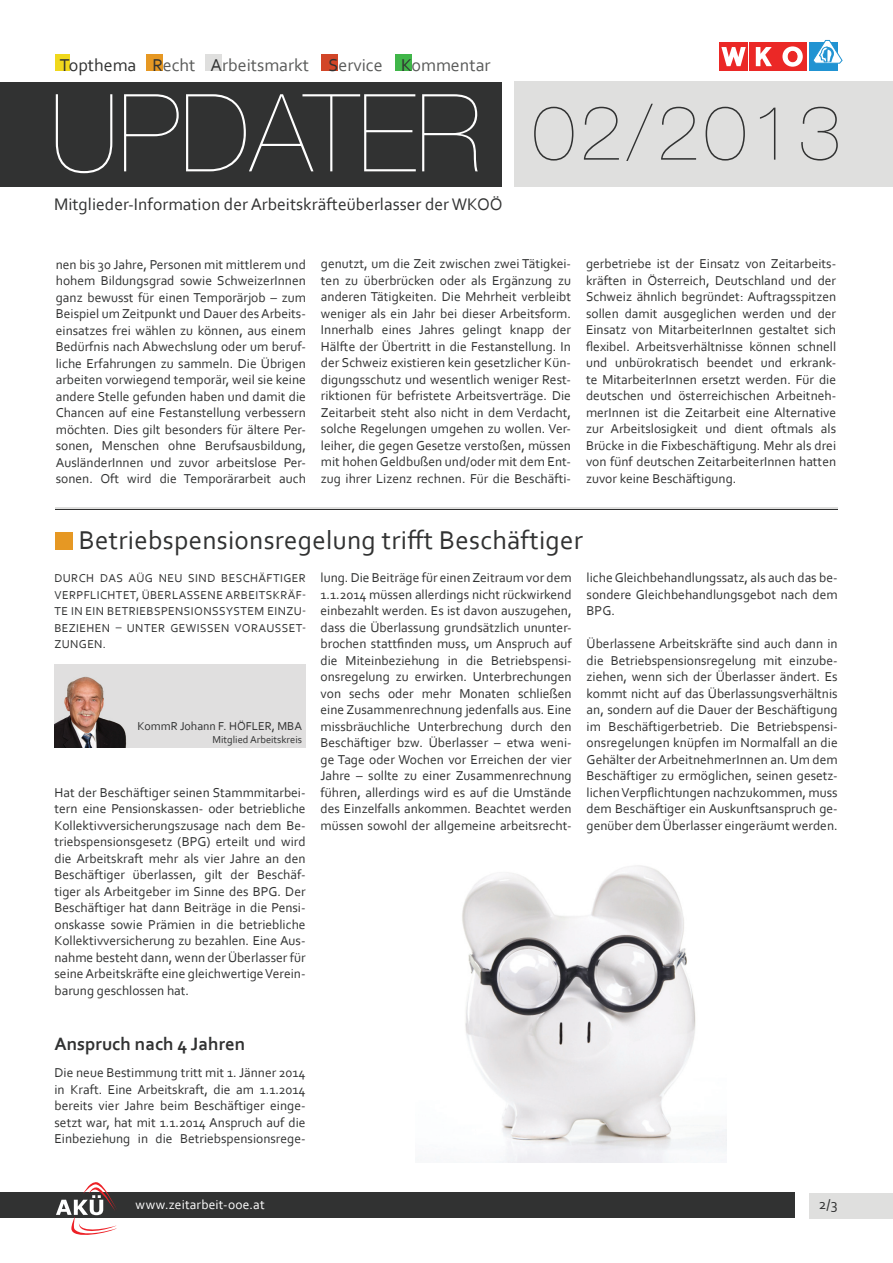
<style>
.page{position:relative;width:893px;height:1263px;background:#fff}
.page>*{position:absolute;margin:0;border:0;box-sizing:border-box;transform-origin:0 0}
.t1{font:200 108px "Helvetica Neue";color:#fff}
.t2{font:200 76.5px "Helvetica Neue";letter-spacing:.06em;color:#313232}
.t3{font:27px "Corbel";letter-spacing:.01em;color:#313232}
.t4{font:700 18.75px "Corbel";color:#313232}
.t5{font:18px "Corbel";color:#5a5b5a}
.t6{font:17.55px "Corbel";color:#313232}
.t7{font:15px "Corbel";color:#313232}
.t8{font:13.5px/16.5px "Corbel";color:#313232;text-align:justify}
.t9{font:13.5px "Corbel";letter-spacing:.015em;color:#fff}
.t10{font:12px "Corbel";letter-spacing:.03em;color:#313232}
.t11{font:12px "Corbel";color:#313232}
.t12{font:10.5px "Corbel";color:#313232}
.s1{color:#313232}
</style>
<div class="page">
<div style="left:808px;top:1193px;width:85px;height:25px;background:#dfdfde"></div>
<div style="left:0;top:1193px;width:794px;height:25px;background:#313232"></div>
<svg style="left:56px;top:1182px;width:61px;height:53px"></svg>
<div style="left:514px;top:82px;width:379px;height:105px;background:#dfdfde"></div>
<div style="left:0;top:82px;width:501px;height:105px;background:#313232"></div>
<div style="left:55px;top:54px;width:15px;height:17px;background:#f0d81c"></div>
<div style="left:205px;top:54px;width:17px;height:17px;background:#dfdfde"></div>
<div style="left:146px;top:54px;width:17px;height:17px;background:#e69823"></div>
<div style="left:395px;top:54px;width:17px;height:17px;background:#40b649"></div>
<div style="left:321px;top:54px;width:17px;height:16px;background:#d24628"></div>
<div style="left:809px;top:43px;width:28px;height:28px;background:#2193d2"></div>
<div style="left:778px;top:43px;width:29px;height:28px;background:#eb2826"></div>
<div style="left:749px;top:43px;width:28px;height:28px;background:#eb2826"></div>
<svg style="left:756px;top:47px;width:16px;height:19px"></svg>
<div style="left:719px;top:43px;width:29px;height:28px;background:#eb2826"></div>
<svg style="left:721px;top:47px;width:25px;height:19px"></svg>
<svg style="left:782px;top:46px;width:21px;height:21px"></svg>
<div style="left:788px;top:51px;width:9px;height:11px;background:#eb2826;border-radius:50%"></div>
<div style="left:788px;top:51px;width:9px;height:11px;border:1px solid #eb2826;border-radius:50%"></div>
<svg style="left:812px;top:40px;width:31px;height:24px"></svg>
<hr style="left:55px;top:508px;width:783px;height:1px;background:#dfdfde">
<hr style="left:55px;top:509px;width:783px;height:1px;background:#313232">
<div style="left:55px;top:532px;width:18px;height:17px;background:#e69823"></div>
<img style="left:55px;top:665px;width:251px;height:82px">
<img style="left:462px;top:865px;width:264px;height:298px">
<h3 class="t5" style="left:60px;top:53px;width:432px"><span class="s1">Topthema R</span>echt <span class="s1">A</span>rbeitsmarkt <span class="s1">S</span>ervice <span class="s1">K</span>ommentar</h3>
<h1 class="t1" style="left:50px;top:71px;width:434px">UPDATER</h1>
<p class="t6" style="left:54px;top:193px;width:450px">Mitglieder-Information der Arbeitskräfteüberlasser der WKOÖ</p>
<h2 class="t2" style="left:532px;top:88px;width:310px">02/2013</h2>
<p class="t8" style="left:56px;top:255px;width:252px">nen bis 30 Jahre, Personen mit mittlerem und hohem Bildungsgrad sowie SchweizerInnen ganz bewusst für einen Temporärjob – zum Beispiel um Zeitpunkt und Dauer des Arbeits&shy;einsatzes frei wählen zu können, aus einem Bedürfnis nach Abwechslung oder um beruf&shy;liche Erfahrungen zu sammeln. Die Übrigen arbeiten vorwiegend temporär, weil sie keine andere Stelle gefunden haben und damit die Chancen auf eine Festanstellung verbessern möchten. Dies gilt besonders für ältere Per&shy;sonen, Menschen ohne Berufsausbildung, AusländerInnen und zuvor arbeitslose Per&shy;sonen. Oft wird die Temporärarbeit auch</p>
<p class="t8" style="left:321px;top:255px;width:252px">genutzt, um die Zeit zwischen zwei Tätigkei&shy;ten zu überbrücken oder als Ergänzung zu anderen Tätigkeiten. Die Mehrheit verbleibt weniger als ein Jahr bei dieser Arbeitsform.<br>Innerhalb eines Jahres gelingt knapp der Hälfte der Übertritt in die Festanstellung. In der Schweiz existieren kein gesetzlicher Kün&shy;digungsschutz und wesentlich weniger Rest&shy;riktionen für befristete Arbeitsverträge. Die Zeitarbeit steht also nicht in dem Verdacht, solche Regelungen umgehen zu wollen. Ver&shy;leiher, die gegen Gesetze verstoßen, müssen mit hohen Geldbußen und/oder mit dem Ent&shy;zug ihrer Lizenz rechnen. Für die Beschäfti-</p>
<p class="t8" style="left:586px;top:255px;width:252px">gerbetriebe ist der Einsatz von Zeitarbeits&shy;kräften in Österreich, Deutschland und der Schweiz ähnlich begründet: Auftragsspitzen sollen damit ausgeglichen werden und der Einsatz von MitarbeiterInnen gestaltet sich flexibel. Arbeitsverhältnisse können schnell und unbürokratisch beendet und erkrank&shy;te MitarbeiterInnen ersetzt werden. Für die deutschen und österreichischen Arbeitneh&shy;merInnen ist die Zeitarbeit eine Alternative zur Arbeitslosigkeit und dient oftmals als Brücke in die Fixbeschäftigung. Mehr als drei von fünf deutschen ZeitarbeiterInnen hatten zuvor keine Beschäftigung.</p>
<h3 class="t3" style="left:79px;top:524px;width:505px">Betriebspensionsregelung trifft Beschäftiger</h3>
<p class="t10" style="left:54px;top:571px;width:54px">Durch das</p>
<p class="t10" style="left:129px;top:571px;width:68px">AÜG Neu sind</p>
<p class="t10" style="left:221px;top:571px;width:8px">bes</p>
<p class="t10" style="left:243px;top:571px;width:32px">chäftiger</p>
<p class="t10" style="left:54px;top:587px;width:8px">verpfli</p>
<p class="t10" style="left:100px;top:587px;width:16px">chtet</p>
<p class="t10" style="left:136px;top:587px;width:14px">, überlassene</p>
<p class="t10" style="left:225px;top:587px;width:16px">Arbeitskr</p>
<p class="t10" style="left:288px;top:587px;width:20px">äf-</p>
<p class="t10" style="left:54px;top:604px;width:38px">teinein</p>
<p class="t10" style="left:107px;top:604px;width:16px">Betriebspensionss</p>
<p class="t10" style="left:226px;top:604px;width:16px">ystem</p>
<p class="t10" style="left:267px;top:604px;width:8px">einzu</p>
<p class="t10" style="left:302px;top:604px;width:5px">-</p>
<p class="t10" style="left:54px;top:620px;width:205px">beziehen – unter gewissen Vorau</p>
<p class="t10" style="left:275px;top:620px;width:33px">sset-</p>
<p class="t10" style="left:54px;top:637px;width:9px">zungen</p>
<p class="t10" style="left:103px;top:637px;width:5px">.</p>
<p class="t8" style="left:321px;top:569px;width:253px">lung. Die Beiträge für einen Zeitraum vor dem 1.1.2014 müssen allerdings nicht rückwirkend einbezahlt werden. Es ist davon auszugehen, dass die Überlassung grundsätzlich ununter&shy;brochen stattfinden muss, um Anspruch auf die Miteinbeziehung in die Betriebspensi&shy;onsregelung zu erwirken. Unterbrechungen von sechs oder mehr Monaten schließen eine Zusammenrechnung jedenfalls aus. Eine missbräuchliche Unterbrechung durch den Beschäftiger bzw. Überlasser – etwa weni&shy;ge Tage oder Wochen vor Erreichen der vier Jahre – sollte zu einer Zusammenrechnung führen, allerdings wird es auf die Umstände des Einzelfalls ankommen. Beachtet werden müssen sowohl der allgemeine arbeitsrecht-</p>
<p class="t8" style="left:587px;top:569px;width:253px">liche Gleichbehandlungssatz, als auch das be&shy;sondere Gleichbehandlungsgebot nach dem BPG.</p>
<p class="t8" style="left:587px;top:635px;width:253px">Überlassene Arbeitskräfte sind auch dann in die Betriebspensionsregelung mit einzube&shy;ziehen, wenn sich der Überlasser ändert. Es kommt nicht auf das Überlassungsverhältnis an, sondern auf die Dauer der Beschäftigung im Beschäftigerbetrieb. Die Betriebspensi&shy;onsregelungen knüpfen im Normalfall an die Gehälter der ArbeitnehmerInnen an. Um dem Beschäftiger zu ermöglichen, seinen gesetz&shy;lichen Verpflichtungen nachzukommen, muss dem Beschäftiger ein Auskunftsanspruch ge&shy;genüber dem Überlasser eingeräumt werden.</p>
<p class="t11" style="left:137px;top:719px;width:166px">KommR Johann F. HÖFLER, MBA</p>
<p class="t12" style="left:213px;top:733px;width:91px">Mitglied Arbeitskreis</p>
<p class="t8" style="left:55px;top:783px;width:253px">Hat der Beschäftiger seinen Stammmitarbei&shy;tern eine Pensionskassen- oder betriebliche Kollektivversicherungszusage nach dem Be&shy;triebspensionsgesetz (BPG) erteilt und wird die Arbeitskraft mehr als vier Jahre an den Beschäftiger überlassen, gilt der Beschäf&shy;tiger als Arbeitgeber im Sinne des BPG. Der Beschäftiger hat dann Beiträge in die Pensi&shy;onskasse sowie Prämien in die betriebliche Kollektivversicherung zu bezahlen. Eine Aus&shy;nahme besteht dann, wenn der Überlasser für seine Arbeitskräfte eine gleichwertige Verein&shy;barung geschlossen hat.</p>
<h3 class="t4" style="left:55px;top:1032px;width:192px">Anspruch nach 4 Jahren</h3>
<p class="t8" style="left:55px;top:1064px;width:253px">Die neue Bestimmung tritt mit 1. Jänner 2014 in Kraft. Eine Arbeitskraft, die am 1.1.2014 bereits vier Jahre beim Beschäftiger einge&shy;setzt war, hat mit 1.1.2014 Anspruch auf die Einbeziehung in die Betriebspensionsrege-</p>
<p class="t9" style="left:136px;top:1196px;width:131px">www.zeitarbeit-ooe.at</p>
<p class="t7" style="left:819px;top:1195px;width:20px">2/3</p>
</div>
